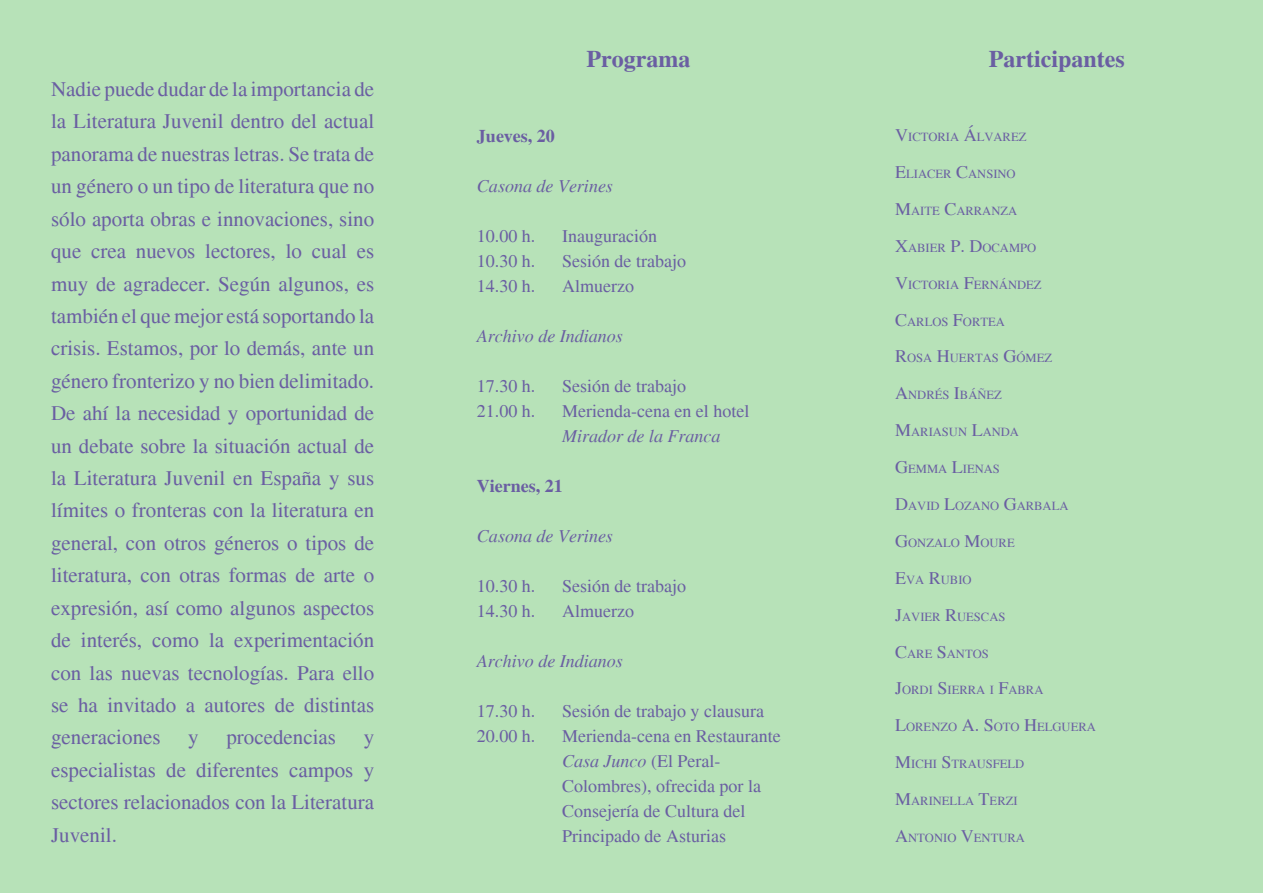
<style>
.page{position:relative;width:1263px;height:893px;background:#b7e2b8}
.page>*{position:absolute;margin:0;border:0;box-sizing:border-box;transform-origin:0 0}
.t1{font:700 24px "Times";color:#6a5ea2}
.t2{font:21px/32.4px "Times";color:#6a5ea2;text-align:justify}
.t3{font:18px/25px "Times";color:#6a5ea2}
.t4{font:italic 18px "Times";color:#6a5ea2}
.t5{font:700 18px "Times";color:#6a5ea2}
.t6{font:12.6px "Times";color:#6a5ea2}
.s1{font-style:italic}
.s2{font-size:18px}
</style>
<div class="page">
<p class="t2" style="left:51px;top:73px;width:325px">Nadie puede dudar de la importancia de la Literatura Juvenil dentro del actual panorama de nuestras letras. Se trata de un género o un tipo de literatura que no sólo aporta obras e innovaciones, sino que crea nuevos lectores, lo cual es muy de agradecer. Según algunos, es también el que mejor está soportando la crisis. Estamos, por lo demás, ante un género fronterizo y no bien delimitado.<br>De ahí la necesidad y oportunidad de un debate sobre la situación actual de la Literatura Juvenil en España y sus límites o fronteras con la literatura en general, con otros géneros o tipos de literatura, con otras formas de arte o expresión, así como algunos aspectos de interés, como la experimentación con las nuevas tecnologías. Para ello se ha invitado a autores de distintas generaciones</p>
<p class="t2" style="left:188px;top:721px;width:12px">y</p>
<p class="t2" style="left:226px;top:721px;width:111px">procedencias</p>
<p class="t2" style="left:51px;top:721px;width:325px;text-indent:313px">y especialistas de diferentes campos y sectores relacionados con la Literatura Juvenil.</p>
<p class="t1" style="left:587px;top:45px;width:105px">Programa</p>
<p class="t5" style="left:477px;top:126px;width:79px">Jueves, 20</p>
<p class="t4" style="left:477px;top:176px;width:137px">Casona de Verines</p>
<p class="t3" style="left:477px;top:224px;width:60px">10.00 h.</p>
<p class="t3" style="left:562px;top:224px;width:96px">Inauguración</p>
<p class="t3" style="left:477px;top:249px;width:60px">10.30 h.</p>
<p class="t3" style="left:562px;top:249px;width:125px">Sesión de trabajo</p>
<p class="t3" style="left:477px;top:274px;width:60px">14.30 h.</p>
<p class="t3" style="left:562px;top:274px;width:73px">Almuerzo</p>
<p class="t4" style="left:477px;top:326px;width:147px">Archivo de Indianos</p>
<p class="t3" style="left:477px;top:374px;width:60px">17.30 h.</p>
<p class="t3" style="left:562px;top:374px;width:125px">Sesión de trabajo</p>
<p class="t3" style="left:477px;top:399px;width:60px">21.00 h.</p>
<p class="t3" style="left:562px;top:399px;width:189px">Merienda-cena en el hotel</p>
<p class="t4" style="left:562px;top:426px;width:160px">Mirador de la Franca</p>
<p class="t5" style="left:477px;top:475px;width:87px">Viernes, 21</p>
<p class="t4" style="left:477px;top:526px;width:137px">Casona de Verines</p>
<p class="t3" style="left:477px;top:574px;width:60px">10.30 h.</p>
<p class="t3" style="left:562px;top:574px;width:125px">Sesión de trabajo</p>
<p class="t3" style="left:477px;top:599px;width:60px">14.30 h.</p>
<p class="t3" style="left:562px;top:599px;width:73px">Almuerzo</p>
<p class="t4" style="left:477px;top:651px;width:147px">Archivo de Indianos</p>
<p class="t3" style="left:477px;top:699px;width:60px">17.30 h.</p>
<p class="t3" style="left:562px;top:699px;width:203px">Sesión de trabajo y clausura</p>
<p class="t3" style="left:477px;top:724px;width:60px">20.00 h.</p>
<p class="t3" style="left:562px;top:724px;width:220px">Merienda-cena en Restaurante<br><span class="s1">Casa Junco</span> (El Peral-<br>Colombres), ofrecida por la<br>Consejería de Cultura del<br>Principado de Asturias</p>
<p class="t1" style="left:989px;top:45px;width:137px">Participantes</p>
<p class="t6" style="left:895px;top:130px;width:133px"><span class="s2">V</span>ICTORIA <span class="s2">Á</span>LVAREZ</p>
<p class="t6" style="left:895px;top:167px;width:122px"><span class="s2">E</span>LIACER <span class="s2">C</span>ANSINO</p>
<p class="t6" style="left:895px;top:204px;width:124px"><span class="s2">M</span>AITE <span class="s2">C</span>ARRANZA</p>
<p class="t6" style="left:895px;top:240px;width:143px"><span class="s2">X</span>ABIER <span class="s2">P. D</span>OCAMPO</p>
<p class="t6" style="left:895px;top:277px;width:148px"><span class="s2">V</span>ICTORIA <span class="s2">F</span>ERNÁNDEZ</p>
<p class="t6" style="left:895px;top:314px;width:111px"><span class="s2">C</span>ARLOS <span class="s2">F</span>ORTEA</p>
<p class="t6" style="left:895px;top:351px;width:158px"><span class="s2">R</span>OSA <span class="s2">H</span>UERTAS <span class="s2">G</span>ÓMEZ</p>
<p class="t6" style="left:895px;top:388px;width:108px"><span class="s2">A</span>NDRÉS <span class="s2">I</span>BÁÑEZ</p>
<p class="t6" style="left:895px;top:425px;width:125px"><span class="s2">M</span>ARIASUN <span class="s2">L</span>ANDA</p>
<p class="t6" style="left:895px;top:462px;width:106px"><span class="s2">G</span>EMMA <span class="s2">L</span>IENAS</p>
<p class="t6" style="left:895px;top:499px;width:175px"><span class="s2">D</span>AVID <span class="s2">L</span>OZANO <span class="s2">G</span>ARBALA</p>
<p class="t6" style="left:895px;top:535px;width:121px"><span class="s2">G</span>ONZALO <span class="s2">M</span>OURE</p>
<p class="t6" style="left:895px;top:572px;width:78px"><span class="s2">E</span>VA <span class="s2">R</span>UBIO</p>
<p class="t6" style="left:895px;top:609px;width:112px"><span class="s2">J</span>AVIER <span class="s2">R</span>UESCAS</p>
<p class="t6" style="left:895px;top:646px;width:95px"><span class="s2">C</span>ARE <span class="s2">S</span>ANTOS</p>
<p class="t6" style="left:895px;top:683px;width:150px"><span class="s2">J</span>ORDI <span class="s2">S</span>IERRA I <span class="s2">F</span>ABRA</p>
<p class="t6" style="left:895px;top:720px;width:202px"><span class="s2">L</span>ORENZO <span class="s2">A. S</span>OTO <span class="s2">H</span>ELGUERA</p>
<p class="t6" style="left:895px;top:757px;width:122px"><span class="s2">M</span>ICHI <span class="s2">S</span>TRAUSFELD</p>
<p class="t6" style="left:895px;top:794px;width:124px"><span class="s2">M</span>ARINELLA <span class="s2">T</span>ERZI</p>
<p class="t6" style="left:895px;top:831px;width:131px"><span class="s2">A</span>NTONIO <span class="s2">V</span>ENTURA</p>
</div>
